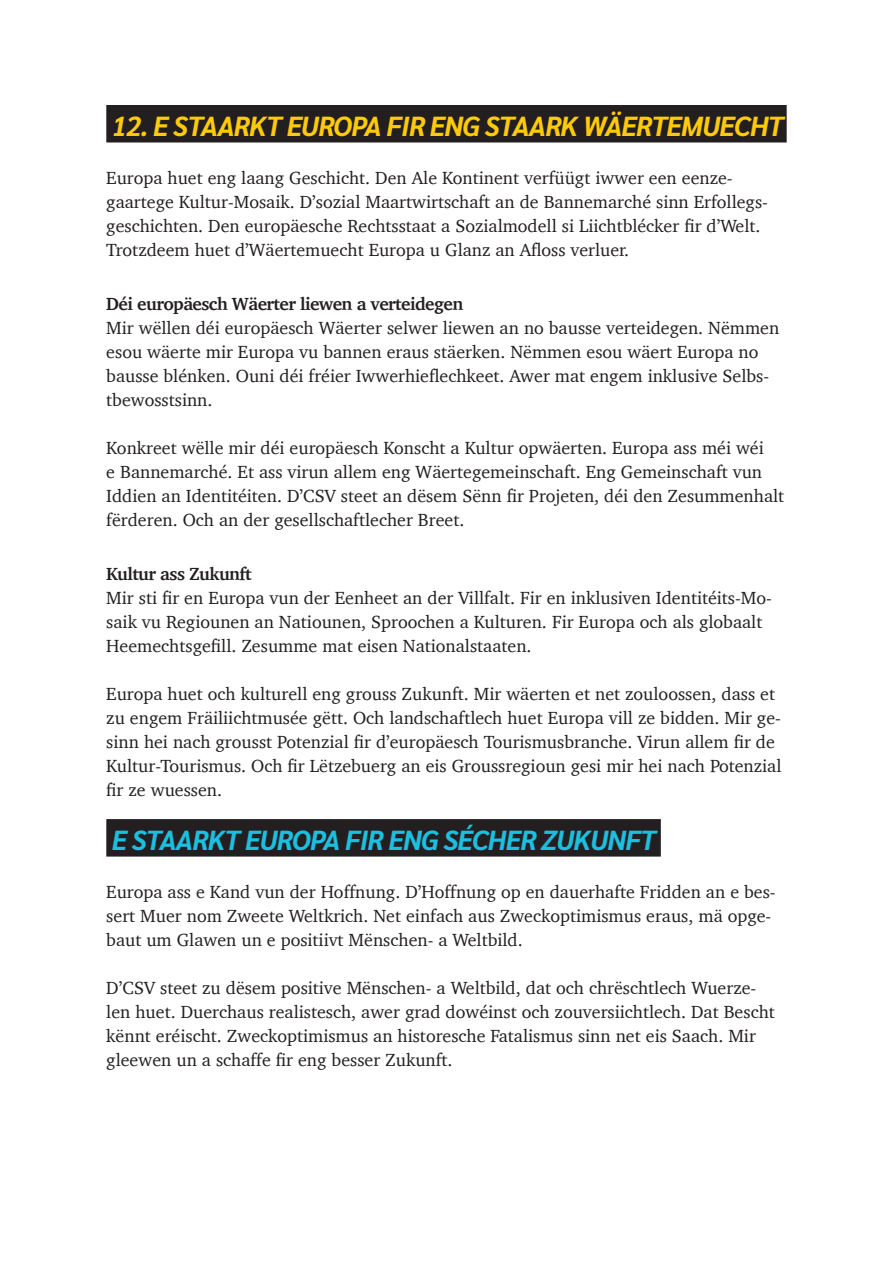
<style>
.page{position:relative;width:893px;height:1263px;background:#fff}
.page>*{position:absolute;margin:0;border:0;box-sizing:border-box;transform-origin:0 0}
.t1{font:italic 700 27.6px "Sarabun";letter-spacing:-.03em;color:#feca0a}
.t2{font:italic 700 27.6px "Sarabun";letter-spacing:-.03em;color:#1cbfdf}
.t3{font:18px/24px "Charter";color:#231f20}
.t4{font:700 18px "Charter";letter-spacing:-.03em;color:#231f20}
</style>
<div class="page">
<div style="left:106px;top:105px;width:681px;height:37px;background:#231f20"></div>
<div style="left:106px;top:819px;width:555px;height:37px;background:#231f20"></div>
<h1 class="t1" style="left:112px;top:110px;width:674px">12. E STAARKT EUROPA FIR ENG STAARK WÄERTEMUECHT</h1>
<p class="t3" style="left:106px;top:165px;width:663px">Europa huet eng laang Geschicht. Den Ale Kontinent verfüügt iwwer een eenze&shy;gaartege Kultur-Mosaik. D’sozial Maartwirtschaft an de Bannemarché sinn Erfollegs&shy;geschichten. Den europäesche Rechtsstaat a Sozialmodell si Liichtblécker fir d’Welt.<br>Trotzdeem huet d’Wäertemuecht Europa u Glanz an Afloss verluer.</p>
<p class="t4" style="left:106px;top:288px;width:358px">Déi europäesch Wäerter liewen a verteidegen</p>
<p class="t3" style="left:106px;top:315px;width:674px">Mir wëllen déi europäesch Wäerter selwer liewen an no bausse verteidegen. Nëmmen esou wäerte mir Europa vu bannen eraus stäerken. Nëmmen esou wäert Europa no bausse blénken. Ouni déi fréier Iwwerhieflechkeet. Awer mat engem inklusive Selbs&shy;tbewosstsinn.</p>
<p class="t3" style="left:106px;top:435px;width:679px">Konkreet wëlle mir déi europäesch Konscht a Kultur opwäerten. Europa ass méi wéi<br>e Bannemarché. Et ass virun allem eng Wäertegemeinschaft. Eng Gemeinschaft vun Iddien an Identitéiten. D’CSV steet an dësem Sënn fir Projeten, déi den Zesummenhalt fërderen. Och an der gesellschaftlecher Breet.</p>
<p class="t4" style="left:106px;top:558px;width:147px">Kultur ass Zukunft</p>
<p class="t3" style="left:106px;top:585px;width:667px">Mir sti fir en Europa vun der Eenheet an der Villfalt. Fir en inklusiven Identitéits-Mo&shy;saik vu Regiounen an Natiounen, Sproochen a Kulturen. Fir Europa och als globaalt<br>Heemechtsgefill. Zesumme mat eisen Nationalstaaten.</p>
<p class="t3" style="left:106px;top:681px;width:677px">Europa huet och kulturell eng grouss Zukunft. Mir wäerten et net zouloossen, dass et zu engem Fräiliichtmusée gëtt. Och landschaftlech huet Europa vill ze bidden. Mir ge&shy;sinn hei nach grousst Potenzial fir d’europäesch Tourismusbranche. Virun allem fir de Kultur-Tourismus. Och fir Lëtzebuerg an eis Groussregioun gesi mir hei nach Potenzial fir ze wuessen.</p>
<h1 class="t2" style="left:112px;top:824px;width:546px">E STAARKT EUROPA FIR ENG SÉCHER ZUKUNFT</h1>
<p class="t3" style="left:106px;top:879px;width:671px">Europa ass e Kand vun der Hoffnung. D’Hoffnung op en dauerhafte Fridden an e bes&shy;sert Muer nom Zweete Weltkrich. Net einfach aus Zweckoptimismus eraus, mä opge&shy;baut um Glawen un e positiivt Mënschen- a Weltbild.</p>
<p class="t3" style="left:106px;top:975px;width:670px">D’CSV steet zu dësem positive Mënschen- a Weltbild, dat och chrëschtlech Wuerze&shy;len huet. Duerchaus realistesch, awer grad dowéinst och zouversiichtlech. Dat Bescht kënnt eréischt. Zweckoptimismus an historesche Fatalismus sinn net eis Saach. Mir gleewen un a schaffe fir eng besser Zukunft.</p>
</div>
